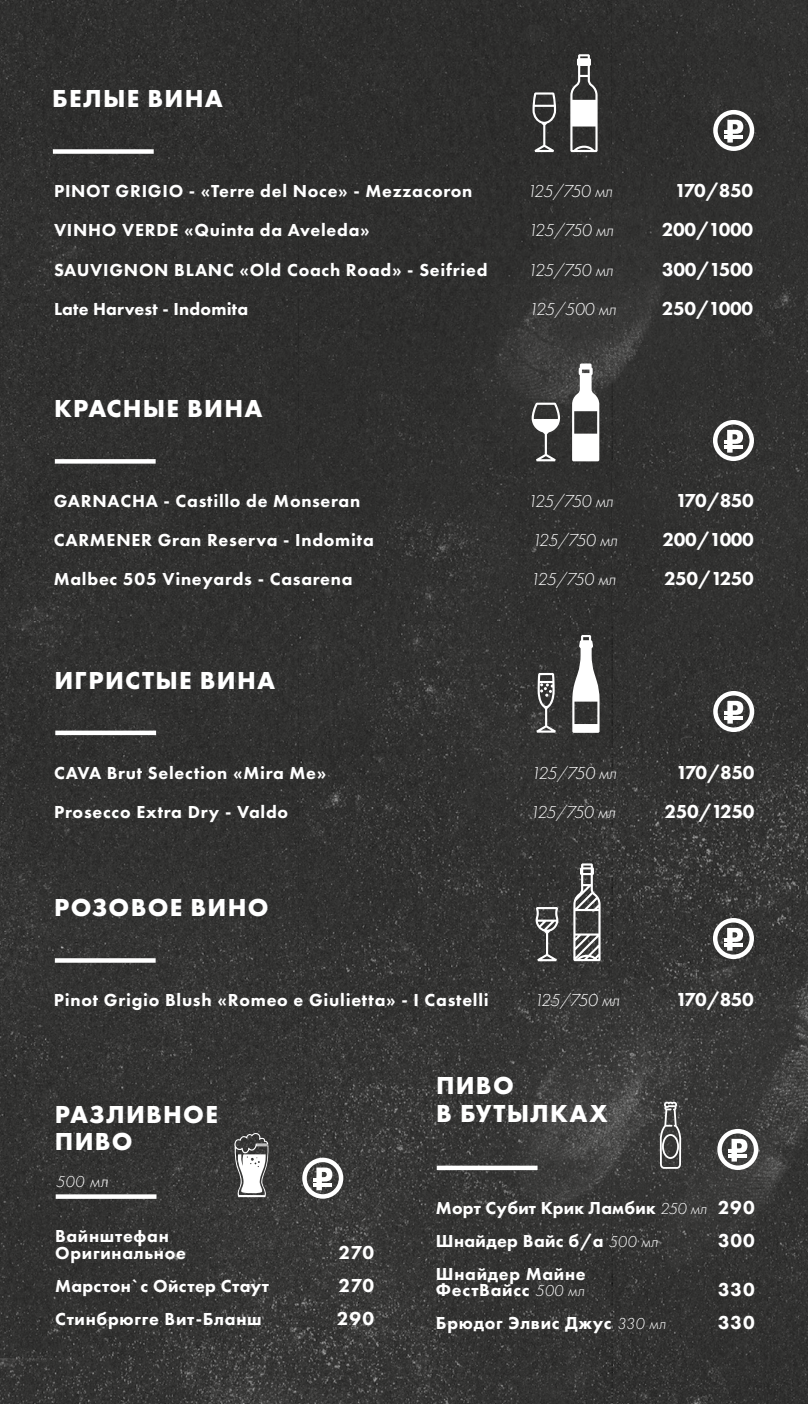
<style>
.page{position:relative;width:808px;height:1404px;background:#fff}
.page>*{position:absolute;margin:0;border:0;box-sizing:border-box;transform-origin:0 0}
.t1{font:700 25.5px/27px "Futura New";letter-spacing:.05em;color:#fff}
.t2{font:800 19.5px "Futura New";letter-spacing:-.02em;color:#fff}
.t3{font:800 18px/16.5px "Futura New";letter-spacing:.04em;color:#fff}
.t4{font:italic 300 18px "Futura New";letter-spacing:-.045em;color:#fff}
.t5{font:800 18px/33px "Futura New";letter-spacing:.01em;color:#fff}
.t6{font:800 18px "Futura New";letter-spacing:.02em;color:#fff}
.t7{font:italic 300 16.5px "Futura New";color:#fff}
.s1{font-size:18px}
.s2{font-weight:300;font-style:italic;font-size:16.5px}
.s3{font-size:19.5px}
</style>
<div class="page">
<img style="left:0;top:0;width:808px;height:1403px">
<svg style="left:572px;top:363px;width:27px;height:98px"></svg>
<svg style="left:532px;top:402px;width:28px;height:59px"></svg>
<div style="left:53px;top:149px;width:101px;height:5px;background:#fff"></div>
<svg style="left:570px;top:54px;width:28px;height:98px"></svg>
<svg style="left:532px;top:92px;width:24px;height:60px"></svg>
<svg style="left:55px;top:459px;width:101px;height:4px"></svg>
<div style="left:55px;top:730px;width:101px;height:5px;background:#fff"></div>
<svg style="left:55px;top:958px;width:101px;height:4px"></svg>
<svg style="left:536px;top:673px;width:20px;height:59px"></svg>
<svg style="left:573px;top:863px;width:27px;height:98px"></svg>
<svg style="left:536px;top:906px;width:22px;height:55px"></svg>
<svg style="left:572px;top:635px;width:27px;height:97px"></svg>
<div style="left:713px;top:110px;width:41px;height:41px;border:4px solid #fff;border-radius:50%"></div>
<svg style="left:724px;top:120px;width:19px;height:22px"></svg>
<hr style="left:724px;top:135px;width:19px;height:4px;background:#fff">
<div style="left:713px;top:420px;width:41px;height:41px;border:4px solid #fff;border-radius:50%"></div>
<svg style="left:724px;top:430px;width:19px;height:22px"></svg>
<hr style="left:724px;top:445px;width:19px;height:4px;background:#fff">
<div style="left:713px;top:917px;width:41px;height:41px;border:4px solid #fff;border-radius:50%"></div>
<svg style="left:724px;top:927px;width:19px;height:23px"></svg>
<hr style="left:724px;top:943px;width:19px;height:4px;background:#fff">
<div style="left:713px;top:691px;width:41px;height:41px;border:4px solid #fff;border-radius:50%"></div>
<svg style="left:724px;top:700px;width:19px;height:23px"></svg>
<hr style="left:724px;top:716px;width:19px;height:4px;background:#fff">
<svg style="left:56px;top:1194px;width:100px;height:4px"></svg>
<div style="left:302px;top:1157px;width:41px;height:41px;border:4px solid #fff;border-radius:50%"></div>
<svg style="left:313px;top:1167px;width:19px;height:23px"></svg>
<svg style="left:313px;top:1182px;width:19px;height:4px"></svg>
<svg style="left:437px;top:1165px;width:100px;height:4px"></svg>
<div style="left:717px;top:1128px;width:41px;height:41px;border:4px solid #fff;border-radius:50%"></div>
<svg style="left:728px;top:1138px;width:19px;height:23px"></svg>
<hr style="left:728px;top:1154px;width:19px;height:4px;background:#fff">
<svg style="left:234px;top:1132px;width:34px;height:64px"></svg>
<svg style="left:660px;top:1101px;width:21px;height:67px"></svg>
<h1 class="t1" style="left:52px;top:85px;width:172px">БЕЛЫЕ ВИНА</h1>
<p class="t3" style="left:54px;top:183px;width:420px">PINOT GRIGIO - «Terre del Noce» - Mezzacoron</p>
<p class="t4" style="left:527px;top:181px;width:87px">125/750 мл</p>
<p class="t2" style="left:675px;top:178px;width:80px">170/850</p>
<p class="t3" style="left:54px;top:222px;width:317px">VINHO VERDE «Quinta da Aveleda»</p>
<p class="t4" style="left:528px;top:220px;width:87px">125/750 мл</p>
<p class="t2" style="left:662px;top:217px;width:93px">200/1000</p>
<p class="t3" style="left:54px;top:261px;width:435px">SAUVIGNON BLANC «Old Coach Road» - Seifried</p>
<p class="t4" style="left:527px;top:259px;width:87px">125/750 мл</p>
<p class="t2" style="left:662px;top:256px;width:92px">300/1500</p>
<p class="t5" style="left:54px;top:291px;width:196px">Late Harvest - Indomita</p>
<p class="t4" style="left:529px;top:298px;width:89px">125/500 мл</p>
<p class="t2" style="left:662px;top:295px;width:93px">250/1000</p>
<h1 class="t1" style="left:54px;top:394px;width:210px">КРАСНЫЕ ВИНА</h1>
<p class="t3" style="left:54px;top:492px;width:308px">GARNACHA - Castillo de Monseran</p>
<p class="t4" style="left:528px;top:491px;width:87px">125/750 мл</p>
<p class="t2" style="left:676px;top:488px;width:80px">170/850</p>
<p class="t3" style="left:54px;top:531px;width:321px">CARMENER Gran Reserva - Indomita</p>
<p class="t4" style="left:532px;top:530px;width:87px">125/750 мл</p>
<p class="t2" style="left:662px;top:527px;width:93px">200/1000</p>
<p class="t3" style="left:54px;top:570px;width:300px">Malbec 505 Vineyards - Casarena</p>
<p class="t4" style="left:530px;top:569px;width:87px">125/750 мл</p>
<p class="t2" style="left:664px;top:566px;width:91px">250/1250</p>
<h1 class="t1" style="left:54px;top:666px;width:222px">ИГРИСТЫЕ ВИНА</h1>
<p class="t3" style="left:54px;top:764px;width:274px">CAVA Brut Selection «Mira Me»</p>
<p class="t4" style="left:531px;top:762px;width:87px">125/750 мл</p>
<p class="t2" style="left:676px;top:759px;width:80px">170/850</p>
<p class="t3" style="left:54px;top:803px;width:236px">Prosecco Extra Dry - Valdo</p>
<p class="t4" style="left:530px;top:801px;width:87px">125/750 мл</p>
<p class="t2" style="left:664px;top:798px;width:91px">250/1250</p>
<h1 class="t1" style="left:54px;top:893px;width:216px">РОЗОВОЕ ВИНО</h1>
<p class="t3" style="left:54px;top:991px;width:436px">Pinot Grigio Blush «Romeo e Giulietta» - I Castelli</p>
<p class="t4" style="left:534px;top:990px;width:87px">125/750 мл</p>
<p class="t2" style="left:676px;top:987px;width:80px">170/850</p>
<h1 class="t1" style="left:55px;top:1100px;width:164px">РАЗЛИВНОЕ<br>ПИВО</h1>
<p class="t7" style="left:56px;top:1171px;width:54px">500 <span class="s1">мл</span></p>
<p class="t3" style="left:55px;top:1227px;width:132px">Вайнштефан<br>Оригинальное</p>
<p class="t2" style="left:339px;top:1239px;width:37px">270</p>
<p class="t6" style="left:55px;top:1274px;width:216px">Марстон`с Ойстер Стаут</p>
<p class="t2" style="left:339px;top:1272px;width:37px">270</p>
<p class="t3" style="left:55px;top:1309px;width:208px">Стинбрюгге Вит-Бланш</p>
<p class="t2" style="left:337px;top:1305px;width:39px">290</p>
<h1 class="t1" style="left:436px;top:1071px;width:173px">ПИВО<br>В БУТЫЛКАХ</h1>
<p class="t5" style="left:436px;top:1190px;width:320px">Морт Субит Крик Ламбик <span class="s2">250 мл</span> <span class="s3">290<br></span>Шнайдер Вайс б/а <span class="s2">500 мл</span></p>
<p class="t2" style="left:718px;top:1227px;width:38px">300</p>
<p class="t3" style="left:436px;top:1264px;width:151px">Шнайдер Майне<br>ФестВайсс <span class="s2">500 мл</span></p>
<p class="t2" style="left:718px;top:1276px;width:38px">330</p>
<p class="t3" style="left:436px;top:1314px;width:232px">Брюдог Элвис Джус <span class="s2">330 мл</span></p>
<p class="t2" style="left:718px;top:1309px;width:38px">330</p>
</div>
